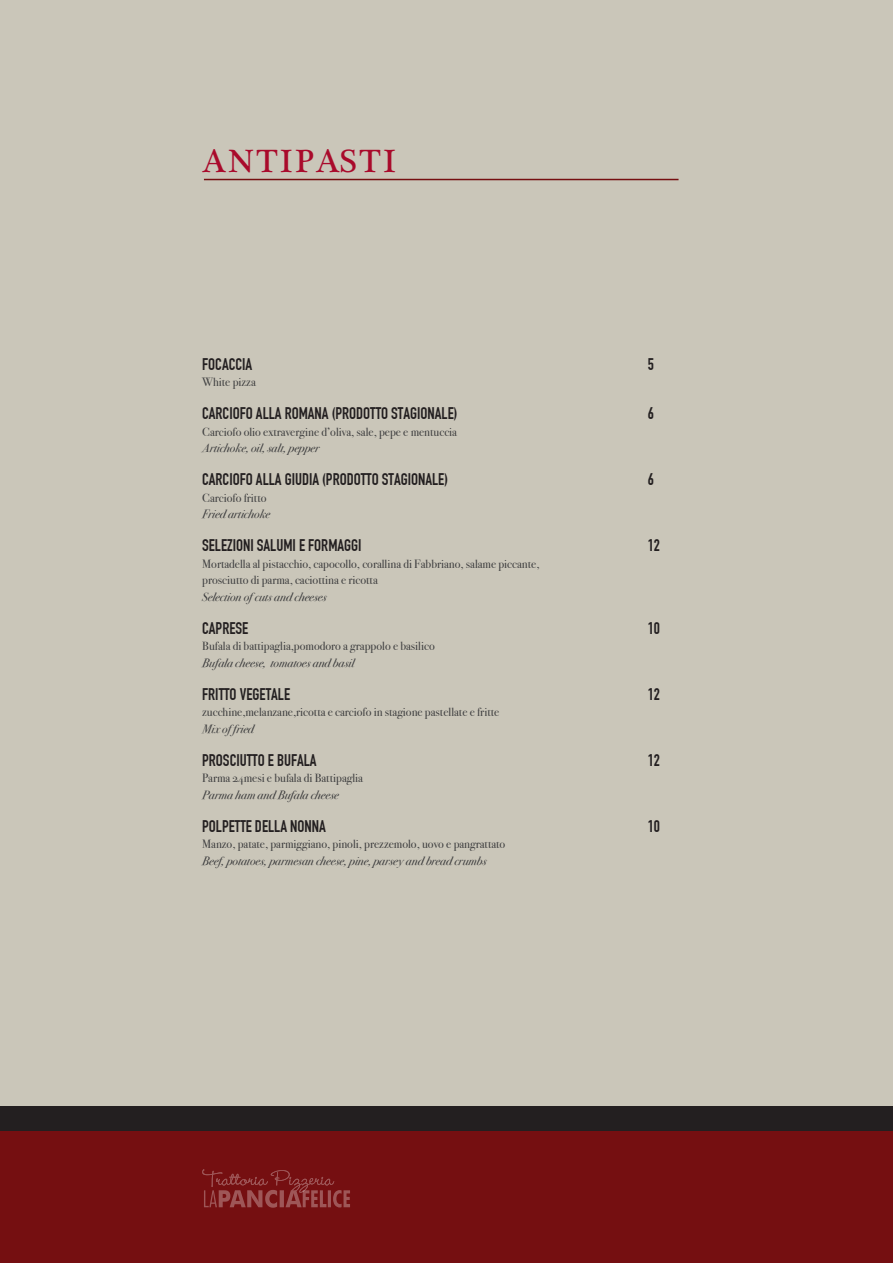
<style>
.page{position:relative;width:893px;height:1263px;background:#cac6b9}
.page>*{position:absolute;margin:0;border:0;box-sizing:border-box;transform-origin:0 0}
.t1{font:33px "Plantagenet Cherokee";letter-spacing:.075em;color:#a90a2b}
.t2{font:700 16.5px "DIN Condensed";color:#231f20}
.t3{font:12px/16.5px "Bodoni Svty Two OSITCTT";color:#3e3e3f}
.t4{font:italic 12px "Bodoni Svty Two OSITCTT";color:#3e3e3f}
</style>
<div class="page">
<div style="left:0;top:1128px;width:893px;height:135px;background:#750f11"></div>
<div style="left:0;top:1106px;width:893px;height:24px;background:#231f20"></div>
<svg style="left:202px;top:1169px;width:148px;height:39px"></svg>
<hr style="left:204px;top:179px;width:474px;height:1px;background:#750f11">
<h1 class="t1" style="left:202px;top:142px;width:195px">ANTIPASTI</h1>
<h2 class="t2" style="left:202px;top:354px;width:52px">FOCACCIA</h2>
<p class="t3" style="left:202px;top:374px;width:55px">White pizza</p>
<h2 class="t2" style="left:202px;top:404px;width:257px">CARCIOFO ALLA ROMANA (PRODOTTO STAGIONALE)</h2>
<p class="t3" style="left:202px;top:423px;width:256px">Carciofo olio extravergine d’oliva, sale, pepe e mentuccia</p>
<p class="t4" style="left:202px;top:441px;width:118px">Artichoke, oil, salt, pepper</p>
<h2 class="t2" style="left:202px;top:470px;width:247px">CARCIOFO ALLA GIUDIA (PRODOTTO STAGIONALE)</h2>
<p class="t3" style="left:202px;top:489px;width:66px">Carciofo fritto</p>
<p class="t4" style="left:202px;top:507px;width:70px">Fried artichoke</p>
<h2 class="t2" style="left:202px;top:536px;width:161px">SELEZIONI SALUMI E FORMAGGI</h2>
<p class="t3" style="left:202px;top:555px;width:339px">Mortadella al pistacchio, capocollo, corallina di Fabbriano, salame piccante, prosciutto di parma, caciottina e ricotta</p>
<p class="t4" style="left:202px;top:589px;width:126px">Selection of cuts and cheeses</p>
<h2 class="t2" style="left:202px;top:618px;width:48px">CAPRESE</h2>
<p class="t3" style="left:202px;top:638px;width:234px">Bufala di battipaglia,pomodoro a grappolo e basilico</p>
<p class="t4" style="left:202px;top:655px;width:154px">Bufala cheese, tomatoes and basil</p>
<h2 class="t2" style="left:202px;top:684px;width:89px">FRITTO VEGETALE</h2>
<p class="t3" style="left:202px;top:704px;width:299px">zucchine,melanzane,ricotta e carciofo in stagione pastellate e fritte</p>
<p class="t4" style="left:202px;top:721px;width:53px">Mix of fried</p>
<h2 class="t2" style="left:202px;top:750px;width:116px">PROSCIUTTO E BUFALA</h2>
<p class="t3" style="left:202px;top:770px;width:162px">Parma 24mesi e bufala di Battipaglia</p>
<p class="t4" style="left:202px;top:787px;width:138px">Parma ham and Bufala cheese</p>
<h2 class="t2" style="left:202px;top:816px;width:125px">POLPETTE DELLA NONNA</h2>
<p class="t3" style="left:202px;top:836px;width:305px">Manzo, patate, parmiggiano, pinoli, prezzemolo, uovo e pangrattato</p>
<p class="t4" style="left:202px;top:853px;width:286px">Beef, potatoes, parmesan cheese, pine, parsey and bread crumbs</p>
<h2 class="t2" style="left:648px;top:354px;width:8px">5</h2>
<h2 class="t2" style="left:648px;top:404px;width:8px">6</h2>
<h2 class="t2" style="left:648px;top:470px;width:8px">6</h2>
<h2 class="t2" style="left:648px;top:536px;width:14px">12</h2>
<h2 class="t2" style="left:648px;top:618px;width:14px">10</h2>
<h2 class="t2" style="left:648px;top:684px;width:14px">12</h2>
<h2 class="t2" style="left:648px;top:750px;width:14px">12</h2>
<h2 class="t2" style="left:648px;top:816px;width:14px">10</h2>
</div>
